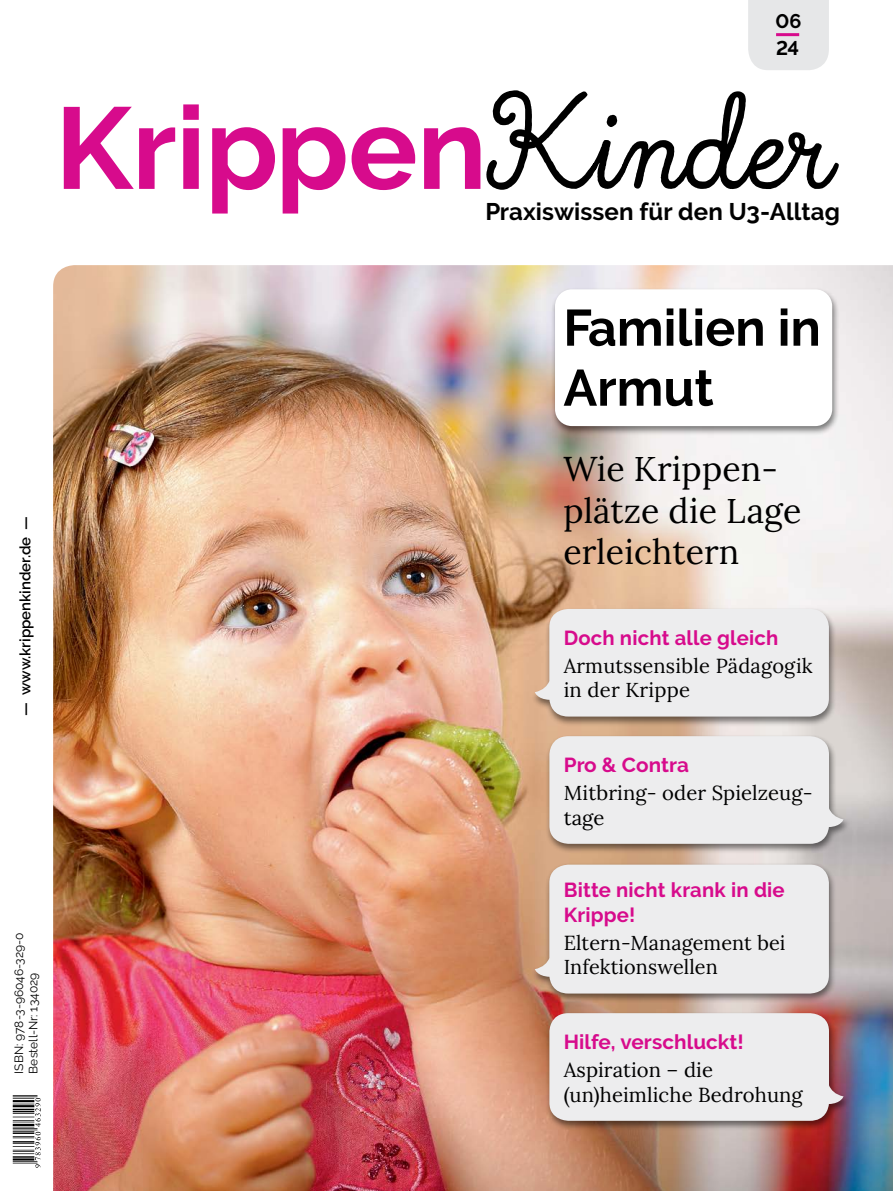
<style>
.page{position:relative;width:893px;height:1191px;background:#fff}
.page>*{position:absolute;margin:0;border:0;box-sizing:border-box;transform-origin:0 0}
.Titelthema{font:700 51px/60px "Raleway";color:#000}
.Subline{font:34.5px/41.4px "Lora";letter-spacing:.005em;color:#000}
.Unterzeile{font:700 24px "Raleway";letter-spacing:.005em;color:#000}
.Teaser_Inhalt{font:20.25px/24.3px "Lora";letter-spacing:.005em;color:#000}
.Teaser_Head{font:700 20.25px/24.3px "Raleway";letter-spacing:.01em;color:#d70b8c}
.t1{font:700 19.8px/27px "Raleway";color:#000}
.Kästen_Kasten_Fließtext{font:600 15px "Raleway";letter-spacing:-.005em;color:#000}
.t2{font:12px/14.4px "Raleway";color:#000}
</style>
<div class="page">
<img style="left:53px;top:265px;width:840px;height:926px">
<div style="left:531px;top:606px;width:306px;height:121px;background:#000;opacity:.5"></div>
<div style="left:535px;top:609px;width:294px;height:107px;background:#ededee"></div>
<div style="left:545px;top:734px;width:306px;height:120px;background:#000;opacity:.5"></div>
<svg style="left:549px;top:736px;width:294px;height:108px;background:#e9e8e8"></svg>
<div style="left:545px;top:1010px;width:306px;height:121px;background:#000;opacity:.5"></div>
<svg style="left:549px;top:1013px;width:294px;height:107px;background:#e7e2e3"></svg>
<div style="left:531px;top:862px;width:306px;height:141px;background:#000;opacity:.5"></div>
<div style="left:535px;top:864px;width:294px;height:129px;background:#ededee"></div>
<div style="left:748px;top:0;width:81px;height:70px;background:#e6e7e8"></div>
<hr style="left:776px;top:33px;width:23px;height:3px;background:#d70b8c">
<svg style="left:486px;top:90px;width:353px;height:100px"></svg>
<svg style="left:64px;top:104px;width:416px;height:109px"></svg>
<svg style="left:13px;top:1095px;width:28px;height:72px"></svg>
<div style="left:551px;top:287px;width:289px;height:149px;background:#000;opacity:.5"></div>
<div style="left:555px;top:289px;width:277px;height:137px;background:#fff;border-radius:17px"></div>
<p class="Kästen_Kasten_Fließtext" style="left:17px;top:716px;width:201px;rotate:-90deg">— www.krippenkinder.de —</p>
<p class="t2" style="left:12px;top:1073px;width:143px;rotate:-90deg">ISBN: 978-3-96046-329-0<br>Bestell-Nr: 134029</p>
<p class="t1" style="left:775px;top:7px;width:27px">06<br>24</p>
<p class="Unterzeile" style="left:485px;top:198px;width:356px">Praxiswissen für den U3-Alltag</p>
<p class="Titelthema" style="left:563px;top:298px;width:259px">Familien in<br>Armut</p>
<p class="Subline" style="left:563px;top:446px;width:239px">Wie Krippen&shy;plätze die Lage erleichtern</p>
<p class="Teaser_Head" style="left:564px;top:625px;width:216px">Doch nicht alle gleich</p>
<p class="Teaser_Inhalt" style="left:564px;top:652px;width:250px">Armutssensible Pädagogik in der Krippe</p>
<p class="Teaser_Head" style="left:564px;top:752px;width:127px">Pro &amp; Contra</p>
<p class="Teaser_Inhalt" style="left:564px;top:779px;width:250px">Mitbring- oder Spielzeug&shy;tage</p>
<p class="Teaser_Head" style="left:564px;top:878px;width:223px">Bitte nicht krank in die<br>Krippe!</p>
<p class="Teaser_Inhalt" style="left:564px;top:929px;width:223px">Eltern-Management bei<br>Infektionswellen</p>
<p class="Teaser_Head" style="left:564px;top:1029px;width:182px">Hilfe, verschluckt!</p>
<p class="Teaser_Inhalt" style="left:564px;top:1056px;width:241px">Aspiration – die (un)heimliche Bedrohung</p>
</div>
